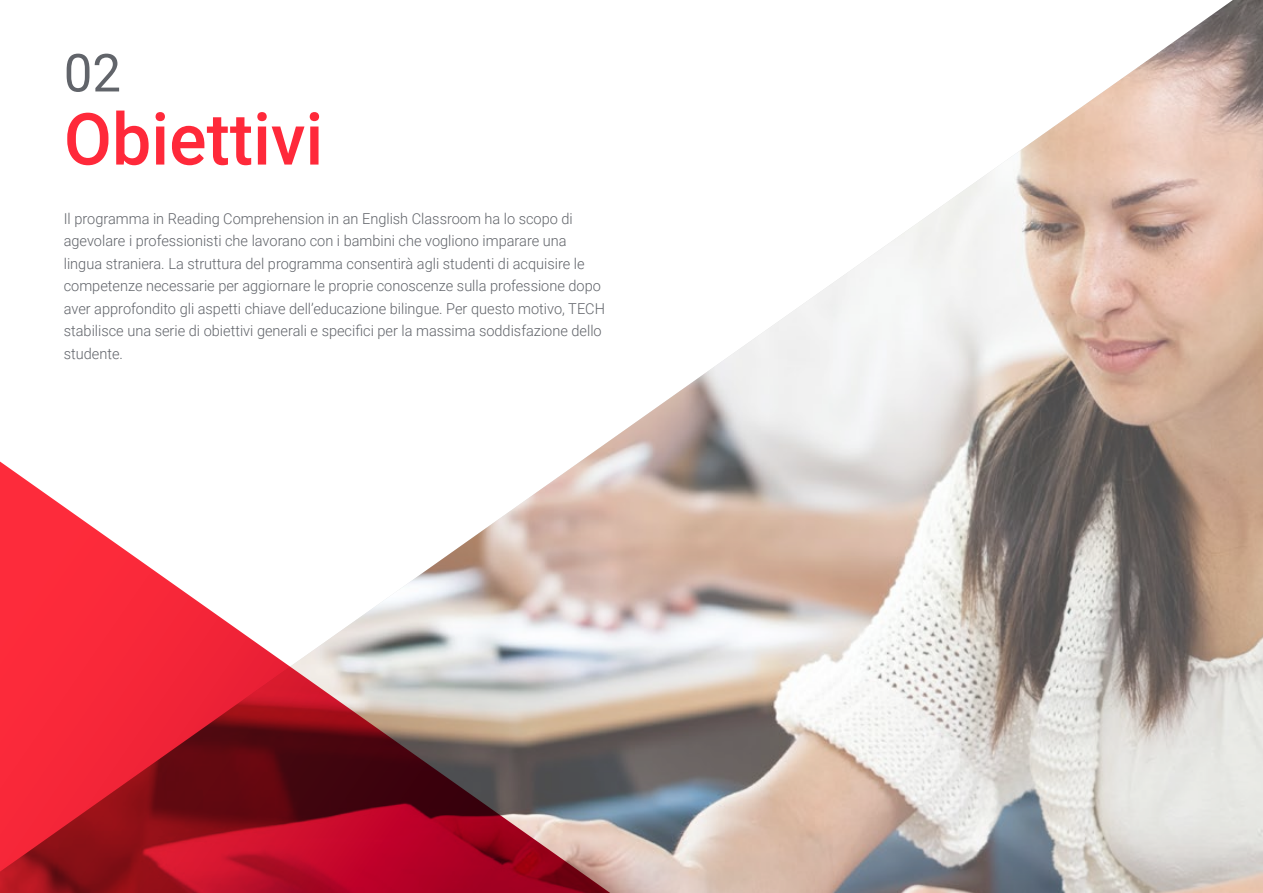
<style>
.page{position:relative;width:1263px;height:893px;background:#fff}
.page>*{position:absolute;margin:0;border:0;box-sizing:border-box;transform-origin:0 0}
.t1{font:500 72px "Roboto";color:#ff293a}
.t2{font:52.5px "Roboto";color:#61646a}
.t3{font:300 15px/22.5px "Roboto";color:#61646a}
</style>
<div class="page">
<img style="left:602px;top:0;width:661px;height:893px">
<svg style="left:0;top:446px;width:640px;height:447px"></svg>
<h2 class="t2" style="left:64px;top:36px;width:59px">02</h2>
<h1 class="t1" style="left:64px;top:89px;width:261px">Obiettivi</h1>
<p class="t3" style="left:64px;top:207px;width:543px">Il programma in Reading Comprehension in an English Classroom ha lo scopo di agevolare i professionisti che lavorano con i bambini che vogliono imparare una lingua straniera. La struttura del programma consentirà agli studenti di acquisire le competenze necessarie per aggiornare le proprie conoscenze sulla professione dopo aver approfondito gli aspetti chiave dell’educazione bilingue. Per questo motivo, TECH stabilisce una serie di obiettivi generali e specifici per la massima soddisfazione dello studente.</p>
</div>
